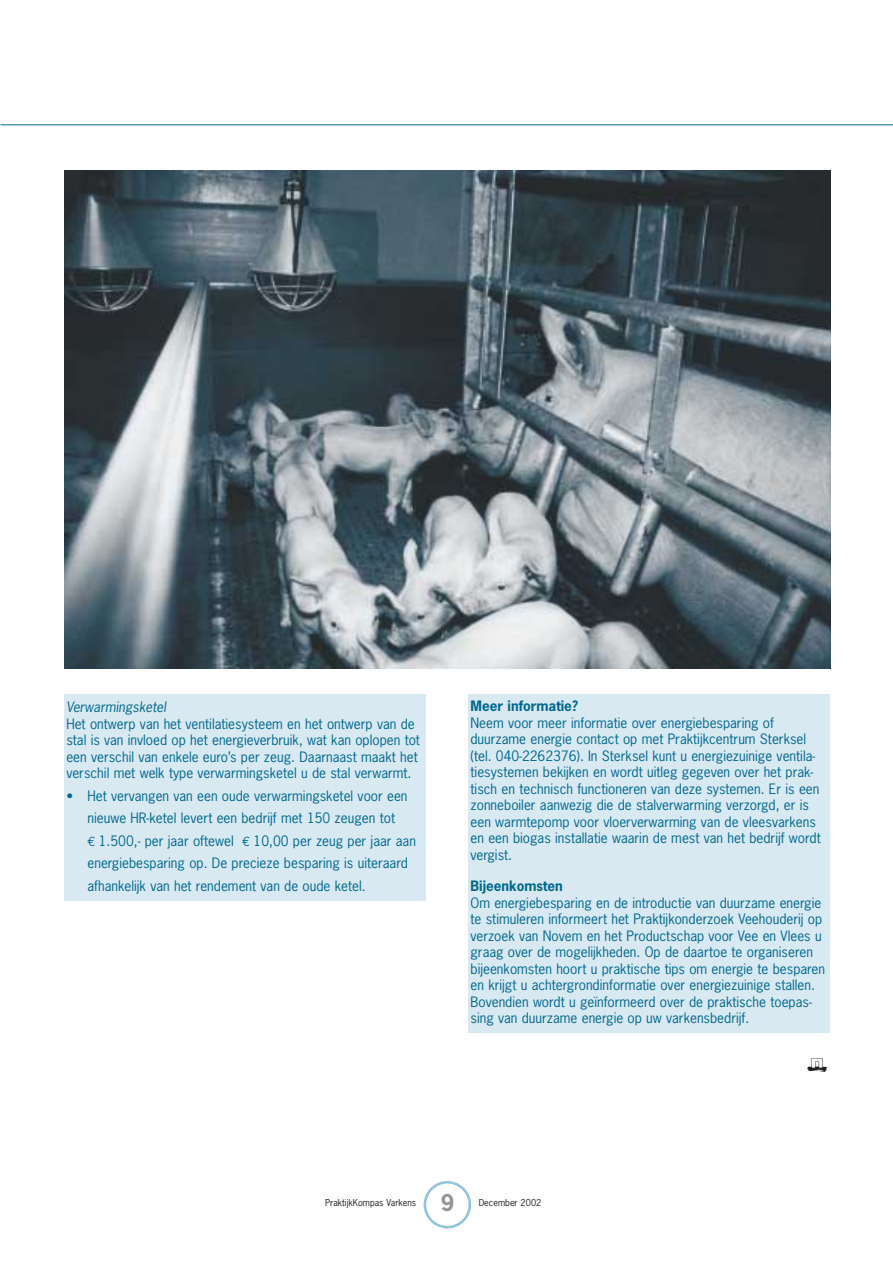
<style>
.page{position:relative;width:893px;height:1262px;background:#fff}
.page>*{position:absolute;margin:0;border:0;box-sizing:border-box;transform-origin:0 0}
.t1{font:700 21.75px "News Gothic";color:#939598}
.t2{font:13.5px/16.5px "News Gothic";color:#00688f}
.t3{font:700 13.5px "News Gothic";color:#00688f}
.t4{font:9px "News Gothic";color:#231f20}
.s1{font-family:"Euro Mono"}
</style>
<div class="page">
<hr style="left:0;top:124px;width:892px;height:1px;background:#00688f">
<svg style="left:423px;top:1181px;width:48px;height:47px"></svg>
<div style="left:468px;top:694px;width:362px;height:338px;background:#d8e9f1"></div>
<div style="left:64px;top:694px;width:362px;height:206px;background:#d8e9f1"></div>
<img style="left:64px;top:171px;width:766px;height:497px">
<svg style="left:807px;top:1058px;width:20px;height:13px"></svg>
<p class="t2" style="left:66px;top:700px;width:355px">Verwarmingsketel<br>Het ontwerp van het ventilatiesysteem en het ontwerp van de stal is van invloed op het energieverbruik, wat kan oplopen tot een verschil van enkele euro’s per zeug. Daarnaast maakt het verschil met welk type verwarmingsketel u de stal verwarmt.</p>
<p class="t2" style="left:87px;top:785px;width:330px;line-height:22.5px;text-indent:-21px">• Het vervangen van een oude verwarmingsketel voor een nieuwe HR-ketel levert een bedrijf met 150 zeugen tot<br><span class="s1">€</span> 1.500,- per jaar oftewel <span class="s1">€</span> 10,00 per zeug per jaar aan energiebesparing op. De precieze besparing is uiteraard afhankelijk van het rendement van de oude ketel.</p>
<p class="t3" style="left:470px;top:701px;width:109px">Meer informatie?</p>
<p class="t2" style="left:470px;top:715px;width:352px">Neem voor meer informatie over energiebesparing of duurzame energie contact op met Praktijkcentrum Sterksel (tel. 040-2262376). In Sterksel kunt u energiezuinige ventila&shy;tiesystemen bekijken en wordt uitleg gegeven over het prak&shy;tisch en technisch functioneren van deze systemen. Er is een zonneboiler aanwezig die de stalverwarming verzorgd, er is een warmtepomp voor vloerverwarming van de vleesvarkens en een biogas installatie waarin de mest van het bedrijf wordt vergist.</p>
<p class="t3" style="left:470px;top:880px;width:94px">Bijeenkomsten</p>
<p class="t2" style="left:470px;top:895px;width:356px">Om energiebesparing en de introductie van duurzame energie te stimuleren informeert het Praktijkonderzoek Veehouderij op verzoek van Novem en het Productschap voor Vee en Vlees u graag over de mogelijkheden. Op de daartoe te organiseren bijeenkomsten hoort u praktische tips om energie te besparen en krijgt u achtergrondinformatie over energiezuinige stallen.<br>Bovendien wordt u geïnformeerd over de praktische toepas&shy;sing van duurzame energie op uw varkensbedrijf.</p>
<h1 class="t1" style="left:440px;top:1194px;width:15px">9</h1>
<p class="t4" style="left:325px;top:1199px;width:92px">PraktijkKompas Varkens</p>
<p class="t4" style="left:478px;top:1199px;width:64px">December 2002</p>
</div>
